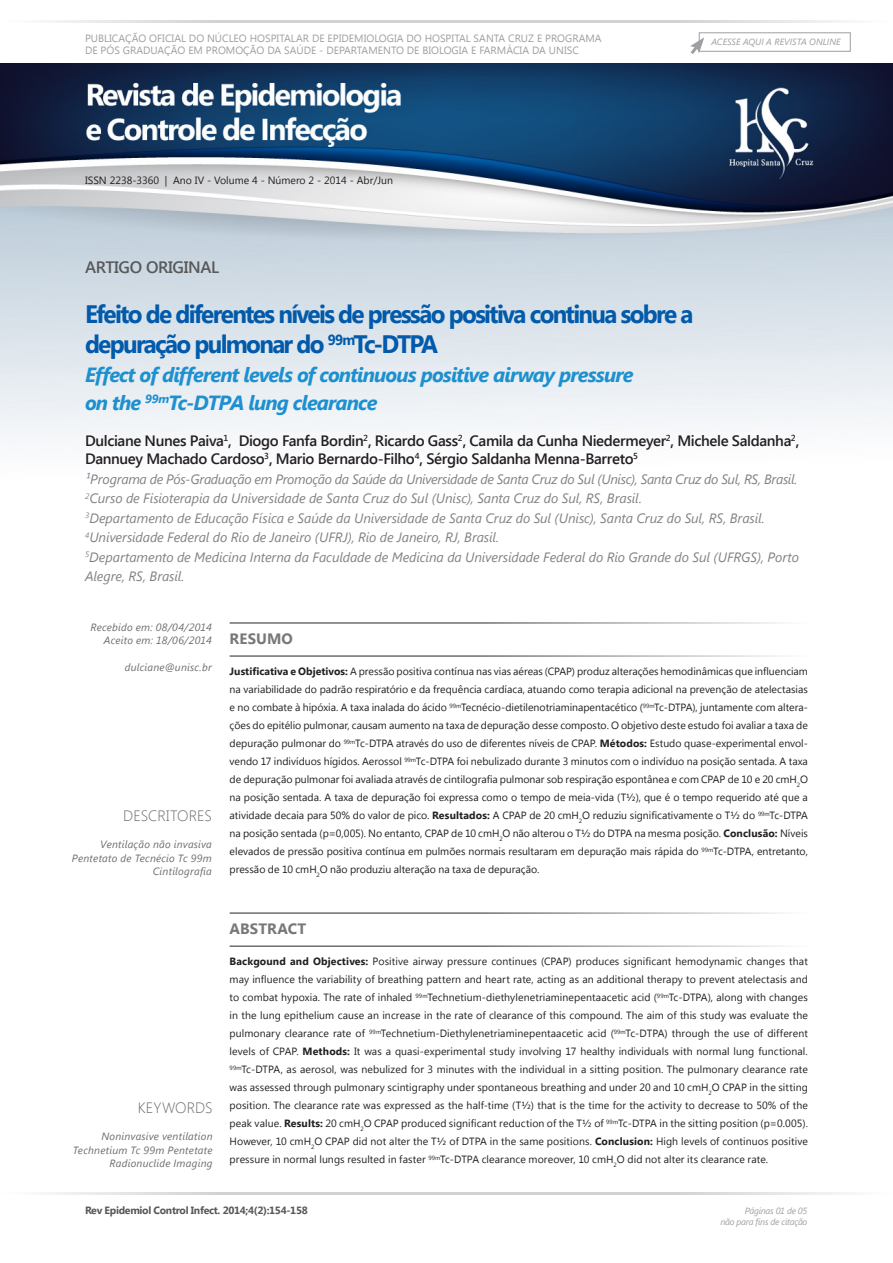
<style>
.page{position:relative;width:893px;height:1263px;background:#fff}
.page>*{position:absolute;margin:0;border:0;box-sizing:border-box;transform-origin:0 0}
.títulos_textos{font:700 25.2px "Segoe UI";letter-spacing:-.07em;color:#015aaa;scale:.96 1}
.títulos_textos-2{font:italic 700 20.55px "Segoe UI";letter-spacing:-.045em;color:#1d90d0}
.títulos_textos-3{font:600 16.5px "Segoe UI";letter-spacing:-.02em;color:#57585a}
.Nome_médico{font:600 15px/18px "Segoe UI";letter-spacing:-.025em;color:#231f20}
.texto_ok{font:300 15px "Segoe UI";color:#6c6d70}
.SESSAO{font:700 15px "Segoe UI";letter-spacing:.005em;color:#76787b}
.Titulação_médicos_ok{font:italic 13.5px/19.5px "Segoe UI";letter-spacing:-.01em;color:#808285}
.texto_ok-2{font:10.5px/18px "Segoe UI";color:#231f20;text-align:justify}
.texto_ok-3{font:italic 10.5px "Segoe UI";letter-spacing:.02em;color:#6c6d70}
.t1{font:10.5px/12.6px "Segoe UI";color:#9d9fa2}
.t2{font:700 10.5px "Segoe UI";letter-spacing:-.03em;color:#57585a}
.t3{font:italic 9px/10.8px "Segoe UI";letter-spacing:-.03em;color:#9d9fa2;text-align:right}
.t4{font:italic 9px "Segoe UI";color:#9d9fa2}
.s1{font-weight:700}
</style>
<div class="page">
<hr style="left:0;top:1192px;width:447px;height:2px;background:#d1d2d4">
<hr style="left:446px;top:1192px;width:447px;height:2px;background:#d1d2d4">
<img style="left:0;top:64px;width:893px;height:379px">
<hr style="left:0;top:20px;width:446px;height:2px;background:#d1d2d4">
<hr style="left:446px;top:20px;width:447px;height:2px;background:#d1d2d4">
<svg style="left:690px;top:37px;width:14px;height:17px"></svg>
<hr style="left:230px;top:622px;width:578px;height:2px;background:#6c6d70">
<hr style="left:230px;top:912px;width:578px;height:2px;background:#6c6d70">
<hr style="left:230px;top:655px;width:578px;height:2px;background:#6c6d70">
<hr style="left:230px;top:945px;width:578px;height:2px;background:#6c6d70">
<p class="t1" style="left:85px;top:31px;width:518px">PUBLICAÇÃO OFICIAL DO NÚCLEO HOSPITALAR DE EPIDEMIOLOGIA DO HOSPITAL SANTA CRUZ E PROGRAMA<br>DE PÓS GRADUAÇÃO EM PROMOÇÃO DA SAÚDE - DEPARTAMENTO DE BIOLOGIA E FARMÁCIA DA UNISC</p>
<p class="t4" style="left:711px;top:35px;width:131px">ACESSE AQUI A REVISTA ONLINE</p>
<p class="texto_ok-2" style="left:85px;top:171px;width:310px">ISSN 2238-3360 | Ano IV - Volume 4 - Número 2 - 2014 - Abr/Jun</p>
<p class="títulos_textos-3" style="left:85px;top:256px;width:136px">ARTIGO ORIGINAL</p>
<p class="títulos_textos" style="left:85px;top:296px;width:635px">Efeito de diferentes níveis de pressão positiva continua sobre a</p>
<p class="títulos_textos" style="left:85px;top:326px;width:369px">depuração pulmonar do <sup>99m</sup>Tc-DTPA</p>
<p class="títulos_textos-2" style="left:85px;top:360px;width:550px">Effect of different levels of continuous positive airway pressure</p>
<p class="títulos_textos-2" style="left:85px;top:388px;width:294px">on the <sup>99m</sup>Tc-DTPA lung clearance</p>
<p class="Nome_médico" style="left:85px;top:431px;width:716px">Dulciane Nunes Paiva<sup>1</sup>, Diogo Fanfa Bordin<sup>2</sup>, Ricardo Gass<sup>2</sup>, Camila da Cunha Niedermeyer<sup>2</sup>, Michele Saldanha<sup>2</sup>,<br>Dannuey Machado Cardoso<sup>3</sup>, Mario Bernardo-Filho<sup>4</sup>, Sérgio Saldanha Menna-Barreto<sup>5</sup></p>
<p class="Titulação_médicos_ok" style="left:85px;top:468px;width:714px">¹Programa de Pós-Graduação em Promoção da Saúde da Universidade de Santa Cruz do Sul (Unisc), Santa Cruz do Sul, RS, Brasil.</p>
<p class="Titulação_médicos_ok" style="left:85px;top:488px;width:558px"><sup>2</sup>Curso de Fisioterapia da Universidade de Santa Cruz do Sul (Unisc), Santa Cruz do Sul, RS, Brasil.</p>
<p class="Titulação_médicos_ok" style="left:85px;top:507px;width:681px"><sup>3</sup>Departamento de Educação Física e Saúde da Universidade de Santa Cruz do Sul (Unisc), Santa Cruz do Sul, RS, Brasil.</p>
<p class="Titulação_médicos_ok" style="left:85px;top:527px;width:416px"><sup>4</sup>Universidade Federal do Rio de Janeiro (UFRJ), Rio de Janeiro, RJ, Brasil.</p>
<p class="Titulação_médicos_ok" style="left:85px;top:546px;width:715px"><sup>5</sup>Departamento de Medicina Interna da Faculdade de Medicina da Universidade Federal do Rio Grande do Sul (UFRGS), Porto<br>Alegre, RS, Brasil.</p>
<p class="texto_ok-3" style="left:90px;top:620px;width:123px">Recebido em: 08/04/2014</p>
<p class="texto_ok-3" style="left:104px;top:633px;width:109px">Aceito em: 18/06/2014</p>
<p class="texto_ok-3" style="left:125px;top:660px;width:89px">dulciane@unisc.br</p>
<p class="SESSAO" style="left:230px;top:628px;width:65px">RESUMO</p>
<p class="texto_ok-2" style="left:230px;top:662px;width:580px"><span class="s1">Justificativa e Objetivos:</span> A pressão positiva contínua nas vias aéreas (CPAP) produz alterações hemodinâmicas que influenciam na variabilidade do padrão respiratório e da frequência cardíaca, atuando como terapia adicional na prevenção de atelectasias e no combate à hipóxia. A taxa inalada do ácido <sup>99m</sup>Tecnécio-dietilenotriaminapentacético (<sup>99m</sup>Tc-DTPA), juntamente com altera&shy;ções do epitélio pulmonar, causam aumento na taxa de depuração desse composto. O objetivo deste estudo foi avaliar a taxa de depuração pulmonar do <sup>99m</sup>Tc-DTPA através do uso de diferentes níveis de CPAP. <span class="s1">Métodos:</span> Estudo quase-experimental envol&shy;vendo 17 indivíduos hígidos. Aerossol <sup>99m</sup>Tc-DTPA foi nebulizado durante 3 minutos com o indivíduo na posição sentada. A taxa de depuração pulmonar foi avaliada através de cintilografia pulmonar sob respiração espontânea e com CPAP de 10 e 20 cmH<sub>2</sub>O na posição sentada. A taxa de depuração foi expressa como o tempo de meia-vida (T½), que é o tempo requerido até que a atividade decaia para 50% do valor de pico. <span class="s1">Resultados:</span> A CPAP de 20 cmH<sub>2</sub>O reduziu significativamente o T½ do <sup>99m</sup>Tc-DTPA na posição sentada (p=0,005). No entanto, CPAP de 10 cmH<sub>2</sub>O não alterou o T½ do DTPA na mesma posição. <span class="s1">Conclusão:</span> Níveis elevados de pressão positiva contínua em pulmões normais resultaram em depuração mais rápida do <sup>99m</sup>Tc-DTPA, entretanto, pressão de 10 cmH<sub>2</sub>O não produziu alteração na taxa de depuração.</p>
<p class="texto_ok" style="left:123px;top:805px;width:90px">DESCRITORES</p>
<p class="texto_ok-3" style="left:100px;top:837px;width:113px">Ventilação não invasiva</p>
<p class="texto_ok-3" style="left:72px;top:851px;width:141px">Pentetato de Tecnécio Tc 99m</p>
<p class="texto_ok-3" style="left:153px;top:864px;width:61px">Cintilografia</p>
<p class="texto_ok" style="left:138px;top:1098px;width:76px">KEYWORDS</p>
<p class="texto_ok-3" style="left:101px;top:1129px;width:113px">Noninvasive ventilation</p>
<p class="texto_ok-3" style="left:73px;top:1143px;width:141px">Technetium Tc 99m Pentetate</p>
<p class="texto_ok-3" style="left:110px;top:1156px;width:105px">Radionuclide Imaging</p>
<p class="SESSAO" style="left:230px;top:918px;width:78px">ABSTRACT</p>
<p class="texto_ok-2" style="left:230px;top:952px;width:580px"><span class="s1">Backgound and Objectives:</span> Positive airway pressure continues (CPAP) produces significant hemodynamic changes that may influence the variability of breathing pattern and heart rate, acting as an additional therapy to prevent atelectasis and to combat hypoxia. The rate of inhaled <sup>99m</sup>Technetium-diethylenetriaminepentaacetic acid (<sup>99m</sup>Tc-DTPA), along with changes in the lung epithelium cause an increase in the rate of clearance of this compound. The aim of this study was evaluate the pulmonary clearance rate of <sup>99m</sup>Technetium-Diethylenetriaminepentaacetic acid (<sup>99m</sup>Tc-DTPA) through the use of different levels of CPAP. <span class="s1">Methods:</span> It was a quasi-experimental study involving 17 healthy individuals with normal lung functional.<br><sup>99m</sup>Tc-DTPA, as aerosol, was nebulized for 3 minutes with the individual in a sitting position. The pulmonary clearance rate was assessed through pulmonary scintigraphy under spontaneous breathing and under 20 and 10 cmH<sub>2</sub>O CPAP in the sitting position. The clearance rate was expressed as the half-time (T½) that is the time for the activity to decrease to 50% of the peak value. <span class="s1">Results:</span> 20 cmH<sub>2</sub>O CPAP produced significant reduction of the T½ of <sup>99m</sup>Tc-DTPA in the sitting position (p=0.005).<br>However, 10 cmH<sub>2</sub>O CPAP did not alter the T½ of DTPA in the same positions. <span class="s1">Conclusion:</span> High levels of continuos positive pressure in normal lungs resulted in faster <sup>99m</sup>Tc-DTPA clearance moreover, 10 cmH<sub>2</sub>O did not alter its clearance rate.</p>
<p class="t2" style="left:85px;top:1203px;width:224px">Rev Epidemiol Control Infect. 2014;4(2):154-158</p>
<p class="t3" style="left:720px;top:1205px;width:88px">Páginas 01 de 05<br>não para fins de citação</p>
</div>
